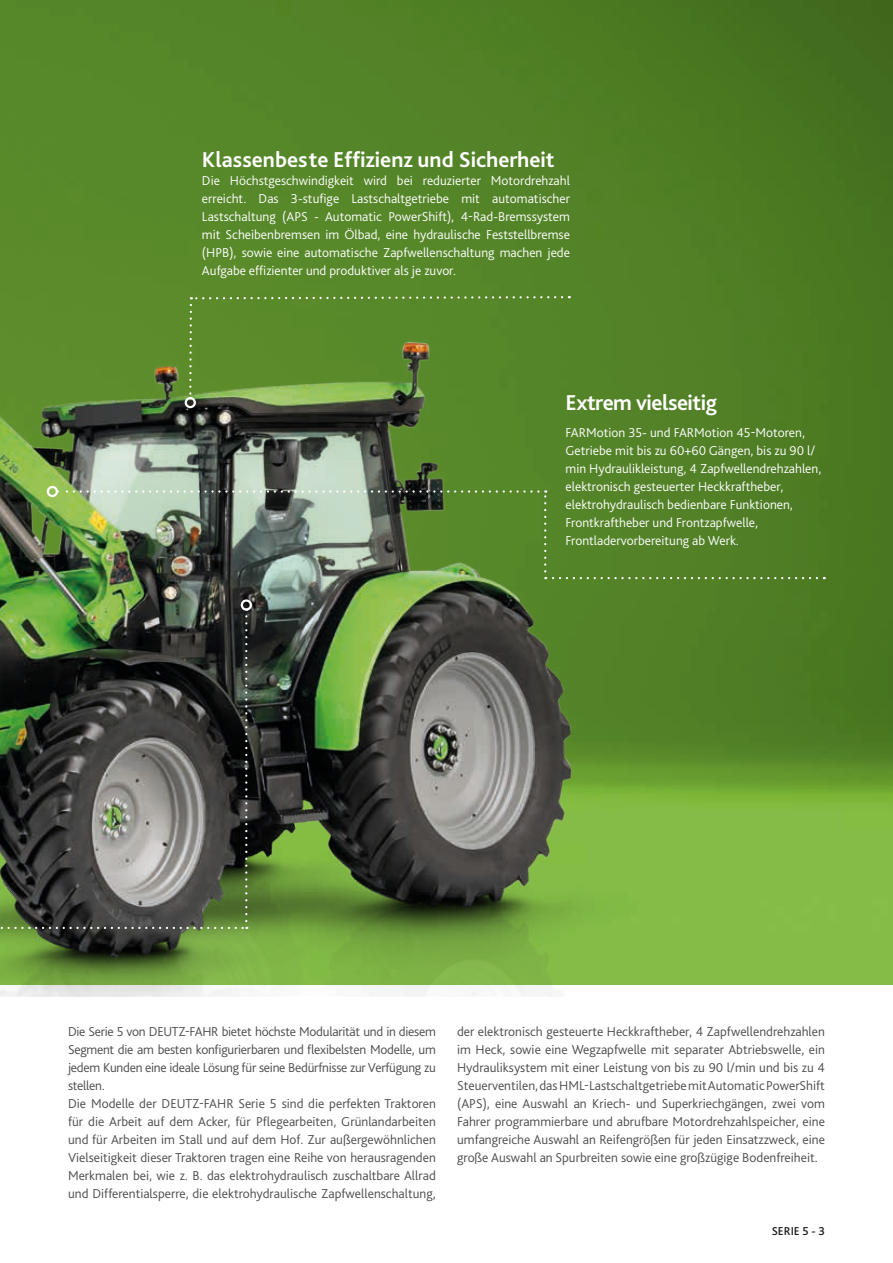
<style>
.page{position:relative;width:893px;height:1263px;background:#fff}
.page>*{position:absolute;margin:0;border:0;box-sizing:border-box;transform-origin:0 0}
.t1{font:700 22.5px "Bliss Pro";color:#fff}
.t2{font:700 22.5px "Bliss Pro";letter-spacing:-.02em;color:#fff}
.t3{font:300 13.5px/18px "Bliss Pro";color:#4b4b4a}
.t4{font:300 13.5px/18px "Bliss Pro";color:#fff;text-align:justify}
.t5{font:500 12px "Bliss Pro";color:#1d1d1b}
</style>
<div class="page">
<img style="left:0;top:0;width:893px;height:984px">
<img style="left:0;top:64px;width:737px;height:932px">
<svg style="left:545px;top:577px;width:272px;height:2px"></svg>
<svg style="left:544px;top:490px;width:2px;height:81px"></svg>
<svg style="left:58px;top:490px;width:480px;height:3px"></svg>
<div style="left:47px;top:486px;width:11px;height:11px;border:2px solid #fff;border-radius:50%"></div>
<svg style="left:188px;top:295px;width:382px;height:104px;background:#5d8b2f"></svg>
<div style="left:185px;top:397px;width:11px;height:11px;border:2px solid #fff;border-radius:50%"></div>
<svg style="left:0;top:927px;width:247px;height:2px"></svg>
<svg style="left:245px;top:611px;width:2px;height:310px"></svg>
<div style="left:241px;top:599px;width:11px;height:12px;border:2px solid #fff;border-radius:50%"></div>
<h1 class="t1" style="left:202px;top:145px;width:354px">Klassenbeste Effizienz und Sicherheit</h1>
<p class="t4" style="left:202px;top:171px;width:370px">Die Höchstgeschwindigkeit wird bei reduzierter Motordrehzahl erreicht. Das 3-stufige Lastschaltgetriebe mit automatischer Lastschaltung (APS - Automatic PowerShift), 4-Rad-Bremssystem mit Scheibenbremsen im Ölbad, eine hydraulische Feststellbremse (HPB), sowie eine automatische Zapfwellenschaltung machen jede Aufgabe effizienter und produktiver als je zuvor.</p>
<h1 class="t2" style="left:566px;top:389px;width:153px">Extrem vielseitig</h1>
<p class="t4" style="left:566px;top:423px;width:257px;text-align:left">FARMotion 35- und FARMotion 45-Motoren, Getriebe mit bis zu 60+60 Gängen, bis zu 90 l/ min Hydraulikleistung, 4 Zapfwellendrehzahlen, elektronisch gesteuerter Heckkraftheber, elektrohydraulisch bedienbare Funktionen, Frontkraftheber und Frontzapfwelle, Frontladervorbereitung ab Werk.</p>
<p class="t3" style="left:68px;top:1022px;width:369px">Die Serie 5 von DEUTZ-FAHR bietet höchste Modularität und in diesem Segment die am besten konfigurierbaren und flexibelsten Modelle, um jedem Kunden eine ideale Lösung für seine Bedürfnisse zur Verfügung zu stellen.<br>Die Modelle der DEUTZ-FAHR Serie 5 sind die perfekten Traktoren für die Arbeit auf dem Acker, für Pflegearbeiten, Grünlandarbeiten und für Arbeiten im Stall und auf dem Hof. Zur außergewöhnlichen Vielseitigkeit dieser Traktoren tragen eine Reihe von herausragenden Merkmalen bei, wie z. B. das elektrohydraulisch zuschaltbare Allrad und Differentialsperre, die elektrohydraulische Zapfwellenschaltung,</p>
<p class="t3" style="left:457px;top:1022px;width:369px;text-align:justify">der elektronisch gesteuerte Heckkraftheber, 4 Zapfwellendrehzahlen im Heck, sowie eine Wegzapfwelle mit separater Abtriebswelle, ein Hydrauliksystem mit einer Leistung von bis zu 90 l/min und bis zu 4<br>Steuerventilen, das HML-Lastschaltgetriebe mit Automatic PowerShift (APS), eine Auswahl an Kriech- und Superkriechgängen, zwei vom Fahrer programmierbare und abrufbare Motordrehzahlspeicher, eine umfangreiche Auswahl an Reifengrößen für jeden Einsatzzweck, eine große Auswahl an Spurbreiten sowie eine großzügige Bodenfreiheit.</p>
<p class="t5" style="left:772px;top:1223px;width:55px">SERIE 5 - 3</p>
</div>
